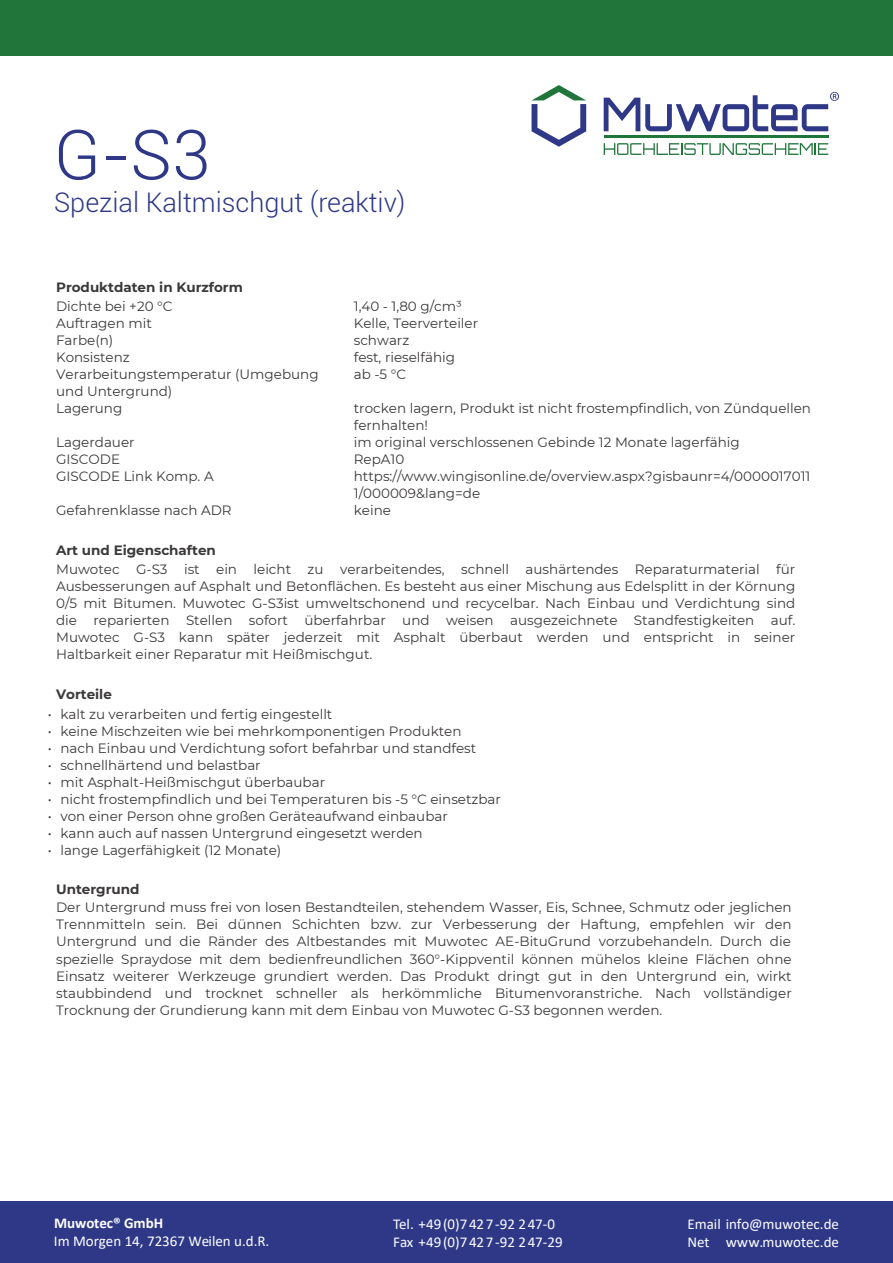
<style>
.page{position:relative;width:893px;height:1263px;background:#fff}
.page>*{position:absolute;margin:0;border:0;box-sizing:border-box;transform-origin:0 0}
.t1{font:300 69px "Roboto";color:#2e3887}
.t2{font:300 27px "Roboto";color:#2e3887}
.t3{font:15px/18px "Calibri";color:#fff}
.t4{font:700 15px "Calibri";color:#fff}
.t5{font:13.5px/17px "Montserrat";color:#3b3838}
.t6{font:700 13.5px "Montserrat";color:#3b3838}
</style>
<div class="page">
<div style="left:0;top:0;width:893px;height:55px;background:#21753b"></div>
<svg style="left:531px;top:85px;width:55px;height:62px"></svg>
<hr style="left:604px;top:136px;width:224px;height:2px;background:#21753b">
<svg style="left:604px;top:143px;width:224px;height:12px"></svg>
<svg style="left:604px;top:92px;width:235px;height:39px"></svg>
<div style="left:0;top:1201px;width:893px;height:62px;background:#2e3887"></div>
<h1 class="t1" style="left:54px;top:107px;width:158px">G-S3</h1>
<h2 class="t2" style="left:54px;top:183px;width:353px">Spezial Kaltmischgut (reaktiv)</h2>
<p class="t6" style="left:56px;top:277px;width:188px">Produktdaten in Kurzform</p>
<p class="t5" style="left:56px;top:297px;width:118px">Dichte bei +20 °C</p>
<p class="t5" style="left:354px;top:297px;width:110px">1,40 - 1,80 g/cm³</p>
<p class="t5" style="left:56px;top:314px;width:97px">Auftragen mit</p>
<p class="t5" style="left:354px;top:314px;width:126px">Kelle, Teerverteiler</p>
<p class="t5" style="left:56px;top:331px;width:59px">Farbe(n)</p>
<p class="t5" style="left:354px;top:331px;width:57px">schwarz</p>
<p class="t5" style="left:56px;top:348px;width:75px">Konsistenz</p>
<p class="t5" style="left:354px;top:348px;width:103px">fest, rieselfähig</p>
<p class="t5" style="left:56px;top:365px;width:264px">Verarbeitungstemperatur (Umgebung und Untergrund)</p>
<p class="t5" style="left:354px;top:365px;width:54px">ab -5 °C</p>
<p class="t5" style="left:56px;top:399px;width:68px">Lagerung</p>
<p class="t5" style="left:354px;top:399px;width:459px">trocken lagern, Produkt ist nicht frostempfindlich, von Zündquellen fernhalten!</p>
<p class="t5" style="left:56px;top:433px;width:80px">Lagerdauer</p>
<p class="t5" style="left:354px;top:433px;width:387px">im original verschlossenen Gebinde 12 Monate lagerfähig</p>
<p class="t5" style="left:56px;top:450px;width:66px">GISCODE</p>
<p class="t5" style="left:354px;top:450px;width:52px">RepA10</p>
<p class="t5" style="left:56px;top:467px;width:159px">GISCODE Link Komp. A</p>
<p class="t5" style="left:354px;top:467px;width:458px">https://www.wingisonline.de/overview.aspx?gisbaunr=4/0000017011<br>1/000009&amp;lang=de</p>
<p class="t5" style="left:56px;top:501px;width:177px">Gefahrenklasse nach ADR</p>
<p class="t5" style="left:354px;top:501px;width:39px">keine</p>
<p class="t6" style="left:56px;top:541px;width:161px">Art und Eigenschaften</p>
<p class="t5" style="left:56px;top:560px;width:741px;text-align:justify">Muwotec G-S3 ist ein leicht zu verarbeitendes, schnell aushärtendes Reparaturmaterial für Ausbesserungen auf Asphalt und Betonflächen. Es besteht aus einer Mischung aus Edelsplitt in der Körnung 0/5 mit Bitumen. Muwotec G-S3ist umweltschonend und recycelbar. Nach Einbau und Verdichtung sind die reparierten Stellen sofort überfahrbar und weisen ausgezeichnete Standfestigkeiten auf.<br>Muwotec G-S3 kann später jederzeit mit Asphalt überbaut werden und entspricht in seiner Haltbarkeit einer Reparatur mit Heißmischgut.</p>
<p class="t6" style="left:56px;top:684px;width:57px">Vorteile</p>
<p class="t5" style="left:48px;top:705px;width:286px">• kalt zu verarbeiten und fertig eingestellt</p>
<p class="t5" style="left:48px;top:722px;width:415px">• keine Mischzeiten wie bei mehrkomponentigen Produkten</p>
<p class="t5" style="left:48px;top:739px;width:430px">• nach Einbau und Verdichtung sofort befahrbar und standfest</p>
<p class="t5" style="left:48px;top:756px;width:214px">• schnellhärtend und belastbar</p>
<p class="t5" style="left:48px;top:773px;width:279px">• mit Asphalt-Heißmischgut überbaubar</p>
<p class="t5" style="left:48px;top:790px;width:455px">• nicht frostempfindlich und bei Temperaturen bis -5 °C einsetzbar</p>
<p class="t5" style="left:48px;top:807px;width:401px">• von einer Person ohne großen Geräteaufwand einbaubar</p>
<p class="t5" style="left:48px;top:824px;width:376px">• kann auch auf nassen Untergrund eingesetzt werden</p>
<p class="t5" style="left:48px;top:841px;width:235px">• lange Lagerfähigkeit (12 Monate)</p>
<p class="t6" style="left:56px;top:880px;width:85px">Untergrund</p>
<p class="t5" style="left:56px;top:898px;width:737px;text-align:justify">Der Untergrund muss frei von losen Bestandteilen, stehendem Wasser, Eis, Schnee, Schmutz oder jeglichen Trennmitteln sein. Bei dünnen Schichten bzw. zur Verbesserung der Haftung, empfehlen wir den Untergrund und die Ränder des Altbestandes mit Muwotec AE-BituGrund vorzubehandeln. Durch die spezielle Spraydose mit dem bedienfreundlichen 360°-Kippventil können mühelos kleine Flächen ohne Einsatz weiterer Werkzeuge grundiert werden. Das Produkt dringt gut in den Untergrund ein, wirkt staubbindend und trocknet schneller als herkömmliche Bitumenvoranstriche. Nach vollständiger Trocknung der Grundierung kann mit dem Einbau von Muwotec G-S3 begonnen werden.</p>
<p class="t4" style="left:54px;top:1212px;width:111px">Muwotec® GmbH</p>
<p class="t3" style="left:54px;top:1231px;width:217px">Im Morgen 14, 72367 Weilen u.d.R.</p>
<p class="t3" style="left:393px;top:1215px;width:171px">Tel. +49(0)7427-92 247-0<br>Fax +49(0)7427-92 247-29</p>
<p class="t3" style="left:687px;top:1215px;width:153px">Email info@muwotec.de<br>Net www.muwotec.de</p>
</div>
